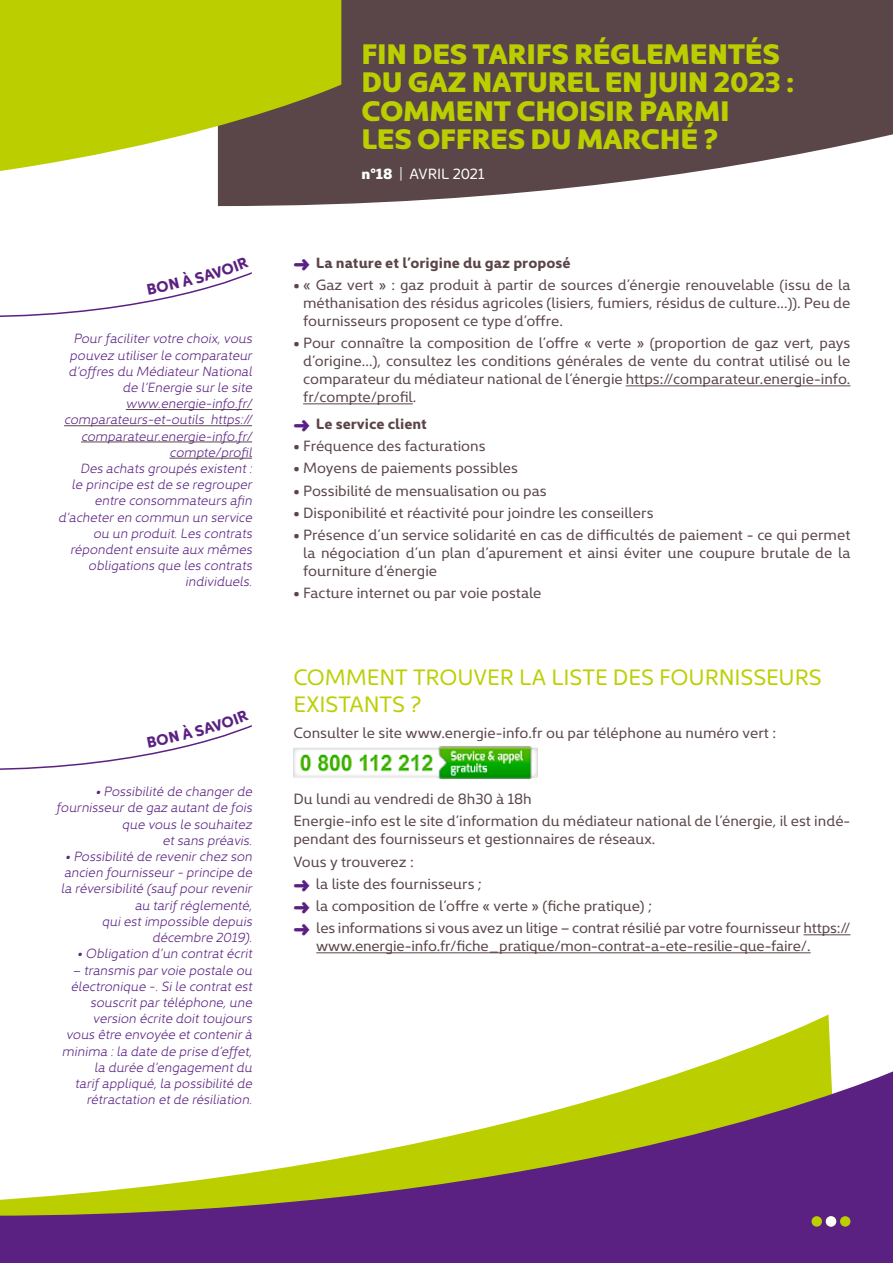
<style>
.page{position:relative;width:893px;height:1263px;background:#fff}
.page>*{position:absolute;margin:0;border:0;box-sizing:border-box;transform-origin:0 0}
.t1{font:900 28.5px/28.5px "Kyrial Display Pro";letter-spacing:-.01em;color:#bbcf00}
.t2{font:22.5px/27px "Kyrial Display Pro";letter-spacing:-.005em;color:#bbcf00}
.t3{font:15px/18px "Kyrial Display Pro";color:#5a4548;text-align:justify}
.t4{font:700 15px "Kyrial Display Pro";color:#5a4548}
.t5{font:15px "Kyrial Display Pro";color:#fff}
.t6{font:italic 300 13.5px/16.2px "Kyrial Display Pro";color:#5b2182;text-align:right}
.s1{font-weight:900}
.s2{color:#5b2182}
</style>
<div class="page">
<svg style="left:218px;top:0;width:675px;height:206px;background:#705e60"></svg>
<svg style="left:0;top:0;width:341px;height:195px;background:#b4bf30"></svg>
<hr style="left:626px;top:385px;width:224px;height:1px;background:#5a4548">
<hr style="left:303px;top:403px;width:110px;height:1px;background:#5a4548">
<hr style="left:804px;top:934px;width:46px;height:1px;background:#5a4548">
<hr style="left:316px;top:952px;width:495px;height:1px;background:#5a4548">
<img style="left:293px;top:746px;width:244px;height:33px">
<hr style="left:126px;top:409px;width:126px;height:1px;background:#5a4548">
<hr style="left:64px;top:425px;width:188px;height:1px;background:#5a4548">
<hr style="left:81px;top:442px;width:171px;height:1px;background:#5a4548">
<hr style="left:170px;top:458px;width:82px;height:1px;background:#5a4548">
<svg style="left:694px;top:1014px;width:137px;height:54px"></svg>
<svg style="left:0;top:1068px;width:893px;height:195px"></svg>
<div style="left:840px;top:1216px;width:10px;height:10px;background:#bbcf00;border-radius:50%"></div>
<div style="left:826px;top:1216px;width:10px;height:10px;background:#fff;border-radius:50%"></div>
<div style="left:811px;top:1216px;width:11px;height:10px;background:#bbcf00;border-radius:50%"></div>
<svg style="left:0;top:725px;width:252px;height:45px"></svg>
<svg style="left:0;top:272px;width:252px;height:45px"></svg>
<p class="t6" style="left:58px;top:329px;width:195px">Pour faciliter votre choix, vous pouvez utiliser le comparateur d’offres du Médiateur National de l’Energie sur le site www.energie-info.fr/ comparateurs-et-outils https:// comparateur.energie-info.fr/ compte/profil<br>Des achats groupés existent :<br>le principe est de se regrouper entre consommateurs afin d’acheter en commun un service ou un produit. Les contrats répondent ensuite aux mêmes obligations que les contrats individuels.</p>
<p class="t6" style="left:56px;top:782px;width:197px">• Possibilité de changer de fournisseur de gaz autant de fois que vous le souhaitez<br>et sans préavis.</p>
<p class="t6" style="left:61px;top:847px;width:193px">• Possibilité de revenir chez son ancien fournisseur - principe de la réversibilité (sauf pour revenir au tarif réglementé,<br>qui est impossible depuis décembre 2019).</p>
<p class="t6" style="left:77px;top:944px;width:176px">• Obligation d’un contrat écrit</p>
<p class="t6" style="left:62px;top:960px;width:192px">– transmis par voie postale ou électronique -. Si le contrat est souscrit par téléphone, une version écrite doit toujours vous être envoyée et contenir à minima : la date de prise d’effet, la durée d’engagement du<br>tarif appliqué, la possibilité de rétractation et de résiliation.</p>
<h1 class="t1" style="left:361px;top:37px;width:434px">FIN DES TARIFS RÉGLEMENTÉS<br>DU GAZ NATUREL EN JUIN 2023 :<br>COMMENT CHOISIR PARMI<br>LES OFFRES DU MARCHÉ ?</h1>
<p class="t5" style="left:361px;top:164px;width:124px"><span class="s1">n°18</span> | AVRIL 2021</p>
<p class="t4" style="left:293px;top:252px;width:279px"><span class="s2">➜</span> La nature et l’origine du gaz proposé</p>
<p class="t3" style="left:303px;top:275px;width:549px;text-indent:-10px">• « Gaz vert » : gaz produit à partir de sources d’énergie renouvelable (issu de la méthanisation des résidus agricoles (lisiers, fumiers, résidus de culture…)). Peu de fournisseurs proposent ce type d’offre.</p>
<p class="t3" style="left:303px;top:333px;width:549px;text-indent:-10px">• Pour connaître la composition de l’offre « verte » (proportion de gaz vert, pays d’origine…), consultez les conditions générales de vente du contrat utilisé ou le comparateur du médiateur national de l’énergie https://comparateur.energie-info. fr/compte/profil.</p>
<p class="t4" style="left:293px;top:413px;width:135px"><span class="s2">➜</span> Le service client</p>
<p class="t3" style="left:293px;top:436px;width:194px">• Fréquence des facturations</p>
<p class="t3" style="left:293px;top:458px;width:226px">• Moyens de paiements possibles</p>
<p class="t3" style="left:293px;top:481px;width:255px">• Possibilité de mensualisation ou pas</p>
<p class="t3" style="left:293px;top:503px;width:362px">• Disponibilité et réactivité pour joindre les conseillers</p>
<p class="t3" style="left:303px;top:525px;width:549px;text-indent:-10px">• Présence d’un service solidarité en cas de difficultés de paiement - ce qui permet la négociation d’un plan d’apurement et ainsi éviter une coupure brutale de la fourniture d’énergie</p>
<p class="t3" style="left:293px;top:583px;width:250px">• Facture internet ou par voie postale</p>
<h2 class="t2" style="left:293px;top:662px;width:530px">COMMENT TROUVER LA LISTE DES FOURNISSEURS<br>EXISTANTS ?</h2>
<p class="t3" style="left:293px;top:723px;width:484px">Consulter le site www.energie-info.fr ou par téléphone au numéro vert :</p>
<p class="t3" style="left:293px;top:787px;width:559px;line-height:22.2px">Du lundi au vendredi de 8h30 à 18h<br>Energie-info est le site d’information du médiateur national de l’énergie, il est indé-</p>
<p class="t3" style="left:293px;top:827px;width:558px;line-height:22.2px;text-align:left">pendant des fournisseurs et gestionnaires de réseaux.<br>Vous y trouverez :<br><span class="s2">➜</span> la liste des fournisseurs ;<br><span class="s2">➜</span> la composition de l’offre « verte » (fiche pratique) ;<br><span class="s2">➜</span> les informations si vous avez un litige – contrat résilié par votre fournisseur https://</p>
<p class="t3" style="left:316px;top:936px;width:496px">www.energie-info.fr/fiche_pratique/mon-contrat-a-ete-resilie-que-faire/.</p>
</div>
